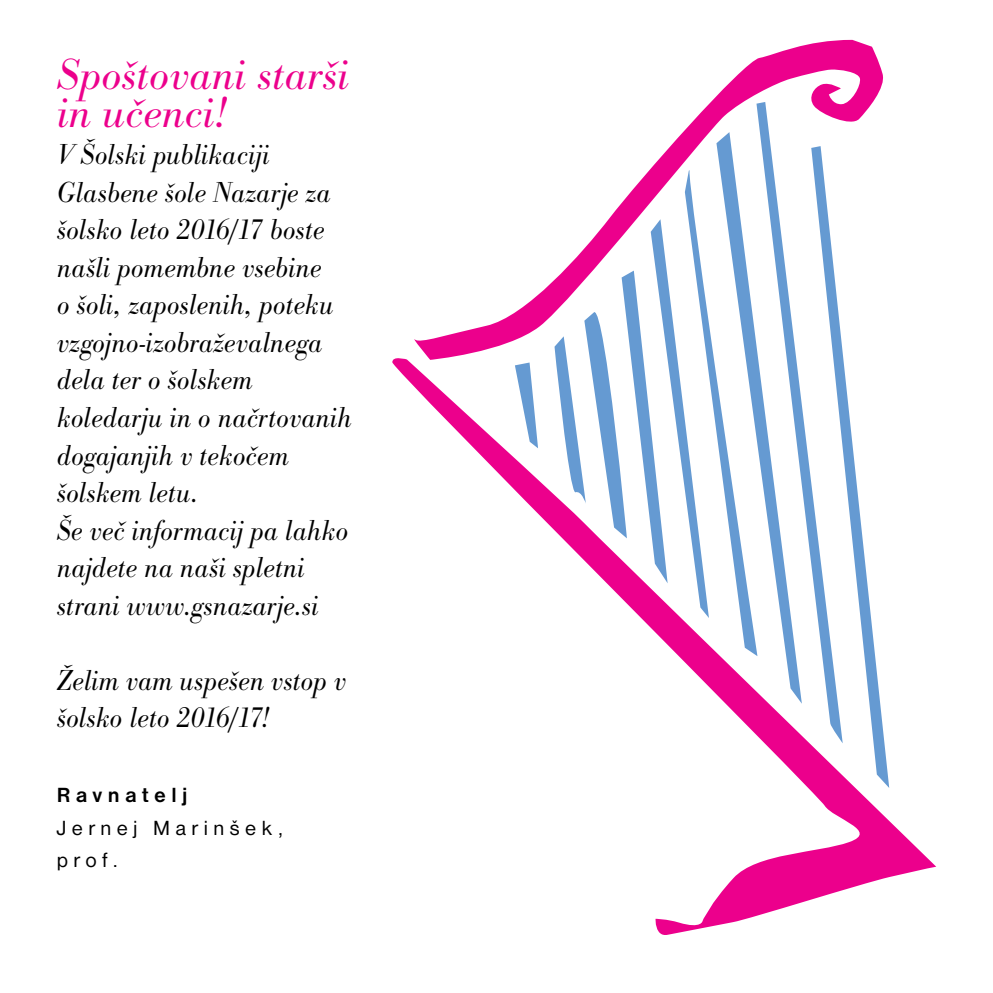
<style>
.page{position:relative;width:993px;height:993px;background:#fff}
.page>*{position:absolute;margin:0;border:0;box-sizing:border-box;transform-origin:0 0}
.t1{font:45px/37.5px "Bodoni Ant TCE Ligh Ital";color:#ec008c}
.t2{font:30px/37.5px "Bodoni Ant TCE Ligh Ital";color:#000;scale:.94 1}
.t3{font:21.25px/32.5px "Nimbus San DCE";letter-spacing:.255em;color:#000}
.t4{font:700 21.25px "Nimbus San DCE";letter-spacing:.255em;color:#000}
</style>
<div class="page">
<svg style="left:414px;top:40px;width:469px;height:315px"></svg>
<svg style="left:392px;top:355px;width:543px;height:580px"></svg>
<svg style="left:811px;top:146px;width:77px;height:641px"></svg>
<svg style="left:756px;top:102px;width:86px;height:641px"></svg>
<svg style="left:716px;top:132px;width:85px;height:571px"></svg>
<svg style="left:554px;top:170px;width:203px;height:486px"></svg>
<svg style="left:514px;top:362px;width:24px;height:86px"></svg>
<h1 class="t1" style="left:57px;top:57px;width:293px">Spoštovani starši in učenci!</h1>
<p class="t2" style="left:57px;top:137px;width:315px">V Šolski publikaciji<br>Glasbene šole Nazarje za šolsko leto 2016/17 boste našli pomembne vsebine<br>o šoli, zaposlenih, poteku vzgojno-izobraževalnega dela ter o šolskem koledarju in o načrtovanih dogajanjih v tekočem šolskem letu.<br>Še več informacij pa lahko najdete na naši spletni strani www.gsnazarje.si</p>
<p class="t2" style="left:57px;top:662px;width:309px">Želim vam uspešen vstop v šolsko leto 2016/17!</p>
<p class="t4" style="left:57px;top:783px;width:132px">Ravnatelj</p>
<p class="t3" style="left:57px;top:811px;width:228px">Jernej Marinšek, prof.</p>
</div>
